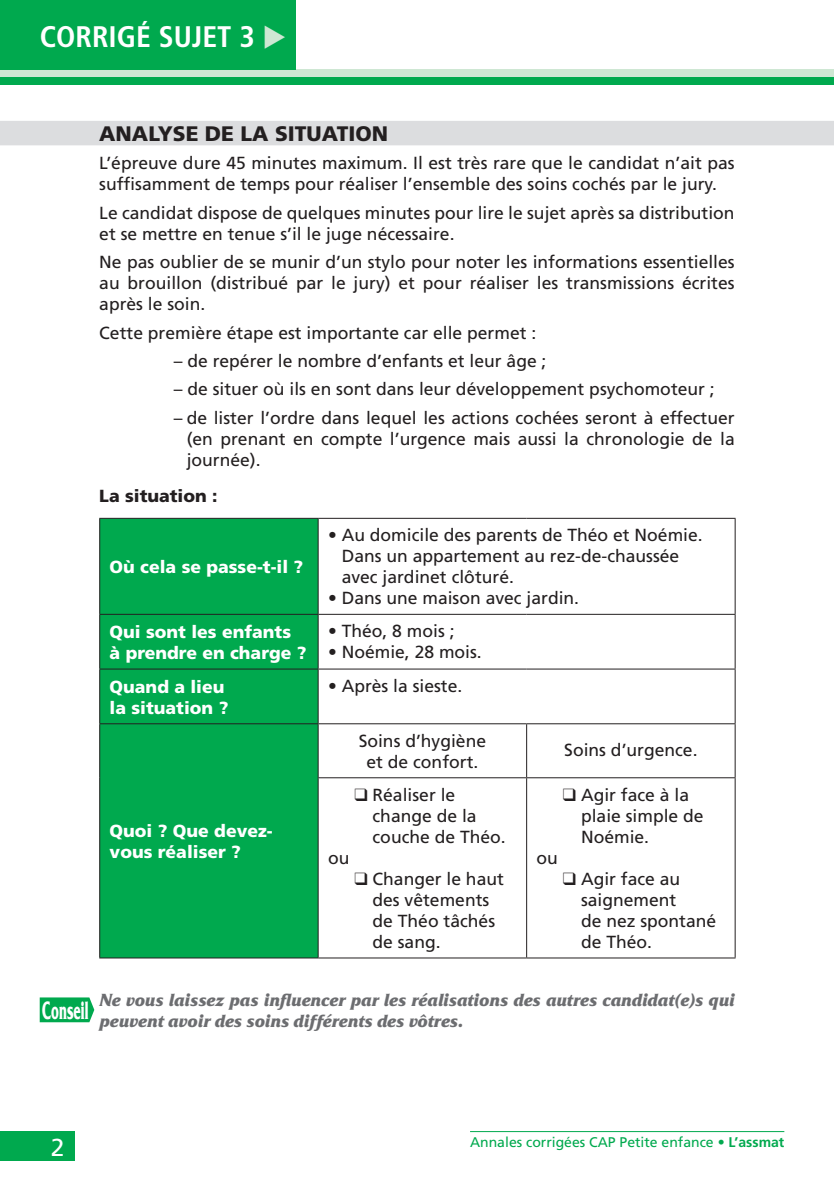
<style>
.page{position:relative;width:834px;height:1191px;background:#fff}
.page>*{position:absolute;margin:0;border:0;box-sizing:border-box;transform-origin:0 0}
.t1{font:700 condensed 29.75px "Frutiger";color:#fff}
.t2{font:700 26.25px "Friz Quadrata";color:#fff;scale:.52 1}
.t3{font:24.5px "Frutiger";color:#fff}
.t4{font:900 21px "Frutiger";color:#231f20}
.t5{font:17.5px/21px "Frutiger";color:#231f20}
.t6{font:italic 700 17.5px/21px "Friz Qua";color:#6c6d70}
.t7{font:900 17.5px/21px "Frutiger";color:#fff}
.t8{font:900 17.5px "Frutiger";color:#231f20}
.t9{font:14px "Frutiger";color:#00a94e}
.s1{color:#cee7d3}
.s2{font-weight:700}
</style>
<div class="page">
<div style="left:0;top:1131px;width:74px;height:30px;background:#00a94e"></div>
<div style="left:0;top:77px;width:833px;height:7px;background:#00a94e"></div>
<div style="left:0;top:69px;width:833px;height:8px;background:#cee7d3"></div>
<svg style="left:833px;top:69px;width:1px;height:15px"></svg>
<hr style="left:470px;top:1131px;width:314px;height:1px;background:#00a94e">
<div style="left:0;top:121px;width:833px;height:24px;background:#dcdddf"></div>
<div style="left:100px;top:519px;width:217px;height:438px;background:#00a94e"></div>
<hr style="left:99px;top:518px;width:219px;height:1px;background:#231f20">
<hr style="left:99px;top:519px;width:1px;height:95px;background:#231f20">
<hr style="left:318px;top:518px;width:208px;height:1px;background:#231f20">
<hr style="left:317px;top:519px;width:1px;height:95px;background:#231f20">
<hr style="left:526px;top:518px;width:209px;height:1px;background:#231f20">
<hr style="left:734px;top:519px;width:1px;height:95px;background:#231f20">
<hr style="left:99px;top:614px;width:219px;height:1px;background:#231f20">
<hr style="left:99px;top:615px;width:1px;height:53px;background:#231f20">
<hr style="left:318px;top:614px;width:208px;height:1px;background:#231f20">
<hr style="left:317px;top:615px;width:1px;height:53px;background:#231f20">
<hr style="left:526px;top:614px;width:209px;height:1px;background:#231f20">
<hr style="left:734px;top:615px;width:1px;height:53px;background:#231f20">
<hr style="left:99px;top:668px;width:219px;height:1px;background:#231f20">
<hr style="left:99px;top:669px;width:1px;height:54px;background:#231f20">
<hr style="left:318px;top:668px;width:208px;height:1px;background:#231f20">
<hr style="left:317px;top:669px;width:1px;height:54px;background:#231f20">
<hr style="left:526px;top:668px;width:209px;height:1px;background:#231f20">
<hr style="left:734px;top:669px;width:1px;height:54px;background:#231f20">
<hr style="left:99px;top:723px;width:219px;height:1px;background:#231f20">
<hr style="left:99px;top:724px;width:1px;height:53px;background:#231f20">
<hr style="left:318px;top:723px;width:208px;height:1px;background:#231f20">
<hr style="left:317px;top:724px;width:1px;height:53px;background:#231f20">
<hr style="left:526px;top:723px;width:209px;height:1px;background:#231f20">
<hr style="left:526px;top:724px;width:1px;height:53px;background:#231f20">
<hr style="left:734px;top:724px;width:1px;height:53px;background:#231f20">
<hr style="left:99px;top:777px;width:1px;height:180px;background:#231f20">
<hr style="left:317px;top:777px;width:209px;height:1px;background:#231f20">
<hr style="left:317px;top:778px;width:1px;height:179px;background:#231f20">
<hr style="left:526px;top:777px;width:209px;height:1px;background:#231f20">
<hr style="left:526px;top:778px;width:1px;height:179px;background:#231f20">
<hr style="left:734px;top:778px;width:1px;height:179px;background:#231f20">
<hr style="left:99px;top:957px;width:219px;height:1px;background:#231f20">
<hr style="left:318px;top:957px;width:208px;height:1px;background:#231f20">
<hr style="left:526px;top:957px;width:209px;height:1px;background:#231f20">
<div style="left:0;top:0;width:295px;height:69px;background:#00a94e"></div>
<svg style="left:40px;top:997px;width:54px;height:25px"></svg>
<h1 class="t1" style="left:40px;top:19px;width:249px">CORRIGÉ SUJET 3 <span class="s1">◆</span></h1>
<p class="t4" style="left:99px;top:121px;width:290px">ANALYSE DE LA SITUATION</p>
<p class="t5" style="left:99px;top:153px;width:636px">L’épreuve dure 45 minutes maximum. Il est très rare que le candidat n’ait pas suffisamment de temps pour réaliser l’ensemble des soins cochés par le jury.</p>
<p class="t5" style="left:99px;top:202px;width:636px">Le candidat dispose de quelques minutes pour lire le sujet après sa distribution et se mettre en tenue s’il le juge nécessaire.</p>
<p class="t5" style="left:99px;top:251px;width:636px;text-align:justify">Ne pas oublier de se munir d’un stylo pour noter les informations essentielles au brouillon (distribué par le jury) et pour réaliser les transmissions écrites après le soin.</p>
<p class="t5" style="left:99px;top:322px;width:438px">Cette première étape est importante car elle permet :</p>
<p class="t5" style="left:174px;top:350px;width:374px">– de repérer le nombre d’enfants et leur âge ;</p>
<p class="t5" style="left:174px;top:379px;width:542px">– de situer où ils en sont dans leur développement psychomoteur ;</p>
<p class="t5" style="left:187px;top:407px;width:549px;text-align:justify;text-indent:-13px">– de lister l’ordre dans lequel les actions cochées seront à effectuer (en prenant en compte l’urgence mais aussi la chronologie de la journée).</p>
<p class="t8" style="left:99px;top:485px;width:120px">La situation :</p>
<p class="t7" style="left:110px;top:556px;width:195px">Où cela se passe-t-il ?</p>
<p class="t5" style="left:341px;top:525px;width:362px;text-indent:-14px">• Au domicile des parents de Théo et Noémie.<br>Dans un appartement au rez-de-chaussée avec jardinet clôturé.</p>
<p class="t5" style="left:328px;top:588px;width:252px">• Dans une maison avec jardin.</p>
<p class="t7" style="left:110px;top:621px;width:198px">Qui sont les enfants<br>à prendre en charge ?</p>
<p class="t5" style="left:328px;top:621px;width:128px">• Théo, 8 mois ;</p>
<p class="t5" style="left:328px;top:642px;width:155px">• Noémie, 28 mois.</p>
<p class="t7" style="left:110px;top:676px;width:120px">Quand a lieu la situation ?</p>
<p class="t5" style="left:328px;top:675px;width:136px">• Après la sieste.</p>
<p class="t7" style="left:110px;top:820px;width:164px">Quoi ? Que devez&shy;vous réaliser ?</p>
<p class="t5" style="left:358px;top:730px;width:129px;text-align:center">Soins d’hygiène et de confort.</p>
<p class="t5" style="left:564px;top:739px;width:135px">Soins d’urgence.</p>
<p class="t5" style="left:372px;top:784px;width:135px;text-indent:-18px">❑ Réaliser le change de la couche de Théo.</p>
<p class="t5" style="left:581px;top:784px;width:124px;text-indent:-18px">❑ Agir face à la plaie simple de<br>Noémie.</p>
<p class="t5" style="left:328px;top:847px;width:23px">ou</p>
<p class="t5" style="left:372px;top:868px;width:133px;text-indent:-18px">❑ Changer le haut des vêtements de Théo tâchés de sang.</p>
<p class="t5" style="left:536px;top:847px;width:23px">ou</p>
<p class="t5" style="left:581px;top:868px;width:137px;text-indent:-18px">❑ Agir face au saignement<br>de nez spontané de Théo.</p>
<h2 class="t2" style="left:42px;top:995px;width:91px">Conseil</h2>
<p class="t6" style="left:99px;top:989px;width:636px">Ne vous laissez pas influencer par les réalisations des autres candidat(e)s qui peuvent avoir des soins différents des vôtres.</p>
<h3 class="t3" style="left:51px;top:1132px;width:15px">2</h3>
<p class="t9" style="left:470px;top:1133px;width:316px">Annales corrigées CAP Petite enfance • <span class="s2">L’assmat</span></p>
</div>
